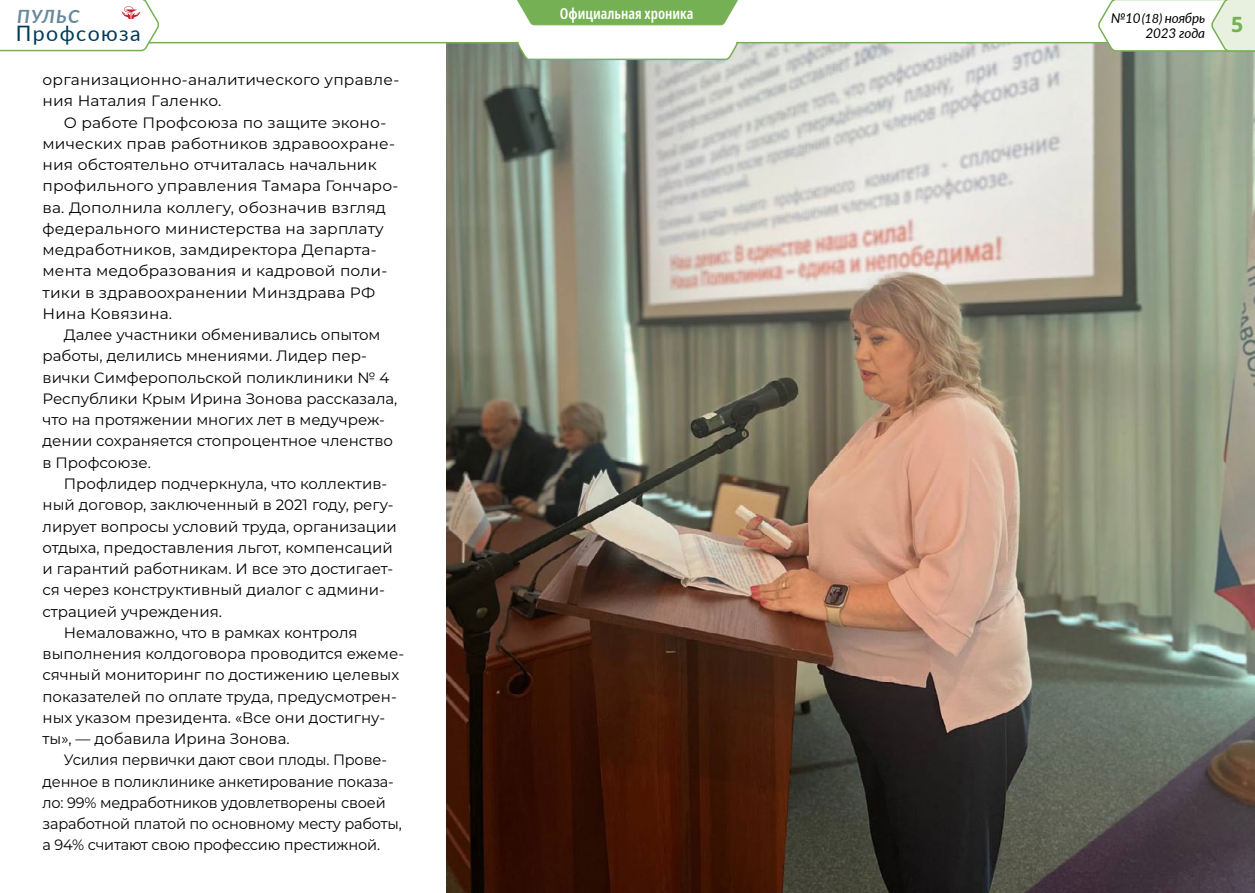
<style>
.page{position:relative;width:1255px;height:893px;background:#fff}
.page>*{position:absolute;margin:0;border:0;box-sizing:border-box;transform-origin:0 0}
.t1{font:21.3px "Lato";letter-spacing:.07em;color:#003b59}
.t2{font:italic 700 18.3px "Lato";letter-spacing:.07em;color:#66899b}
.t3{font:15px/21.3px "Montserrat";color:#000}
.t4{font:600 extra-condensed 15px "Noto Sans";color:#fff}
.t5{font:italic 13.5px/15.3px "Lato";letter-spacing:-.01em;color:#000}
.s1{font-size:12.75px}
</style>
<div class="page">
<img style="left:446px;top:61px;width:808px;height:832px">
<svg style="left:161px;top:41px;width:1093px;height:20px"></svg>
<svg style="left:517px;top:0;width:221px;height:26px"></svg>
<svg style="left:1096px;top:0;width:158px;height:52px"></svg>
<svg style="left:0;top:0;width:161px;height:52px"></svg>
<p class="t2" style="left:17px;top:3px;width:64px">ПУЛЬС</p>
<h1 class="t1" style="left:16px;top:18px;width:126px">Профсоюза</h1>
<p class="t3" style="left:43px;top:69px;width:358px">организационно-аналитического управле&shy;ния Наталия Галенко.</p>
<p class="t3" style="left:43px;top:111px;width:357px;text-indent:21px">О работе Профсоюза по защите эконо&shy;мических прав работников здравоохране&shy;ния обстоятельно отчиталась начальник профильного управления Тамара Гончаро&shy;ва. Дополнила коллегу, обозначив взгляд федерального министерства на зарплату медработников, замдиректора Департа&shy;мента медобразования и кадровой поли&shy;тики в здравоохранении Минздрава РФ Нина Ковязина.</p>
<p class="t3" style="left:43px;top:324px;width:356px;text-indent:21px">Далее участники обменивались опытом работы, делились мнениями. Лидер пер&shy;вички Симферопольской поликлиники № 4<br>Республики Крым Ирина Зонова рассказала, что на протяжении многих лет в медучреж&shy;дении сохраняется стопроцентное членство в Профсоюзе.</p>
<p class="t3" style="left:64px;top:472px;width:325px">Профлидер подчеркнула, что коллектив-</p>
<p class="t3" style="left:43px;top:494px;width:352px">ный договор, заключенный в 2021 году, регу-</p>
<p class="t3" style="left:43px;top:515px;width:356px">лирует вопросы условий труда, организации</p>
<p class="t3" style="left:43px;top:536px;width:352px">отдыха, предоставления льгот, компенсаций</p>
<p class="t3" style="left:43px;top:557px;width:352px">и гарантий работникам. И все это достигает-</p>
<p class="t3" style="left:43px;top:579px;width:344px">ся через конструктивный диалог с админи-</p>
<p class="t3" style="left:43px;top:600px;width:181px">страцией учреждения.</p>
<p class="t3" style="left:64px;top:621px;width:295px">Немаловажно, что в рамках контроля</p>
<p class="t3" style="left:43px;top:642px;width:363px">выполнения колдоговора проводится ежеме-</p>
<p class="t3" style="left:43px;top:664px;width:358px">сячный мониторинг по достижению целевых</p>
<p class="t3" style="left:43px;top:685px;width:356px">показателей по оплате труда, предусмотрен-</p>
<p class="t3" style="left:43px;top:706px;width:344px">ных указом президента. «Все они достигну-</p>
<p class="t3" style="left:43px;top:728px;width:249px">ты», — добавила Ирина Зонова.</p>
<p class="t3" style="left:64px;top:749px;width:324px">Усилия первички дают свои плоды. Прове-</p>
<p class="t3" style="left:43px;top:770px;width:353px">денное в поликлинике анкетирование показа-</p>
<p class="t3" style="left:43px;top:791px;width:345px">ло: 99% медработников удовлетворены своей</p>
<p class="t3" style="left:43px;top:813px;width:361px">заработной платой по основному месту работы,</p>
<p class="t3" style="left:43px;top:834px;width:339px">а 94% считают свою профессию престижной.</p>
<p class="t4" style="left:560px;top:3px;width:135px">Официальная хроника</p>
<p class="t5" style="left:1145px;top:10px;width:99px;text-indent:-35px">№10 <span class="s1">(18)</span> ноябрь<br>2023 года <sup>5</sup></p>
</div>
